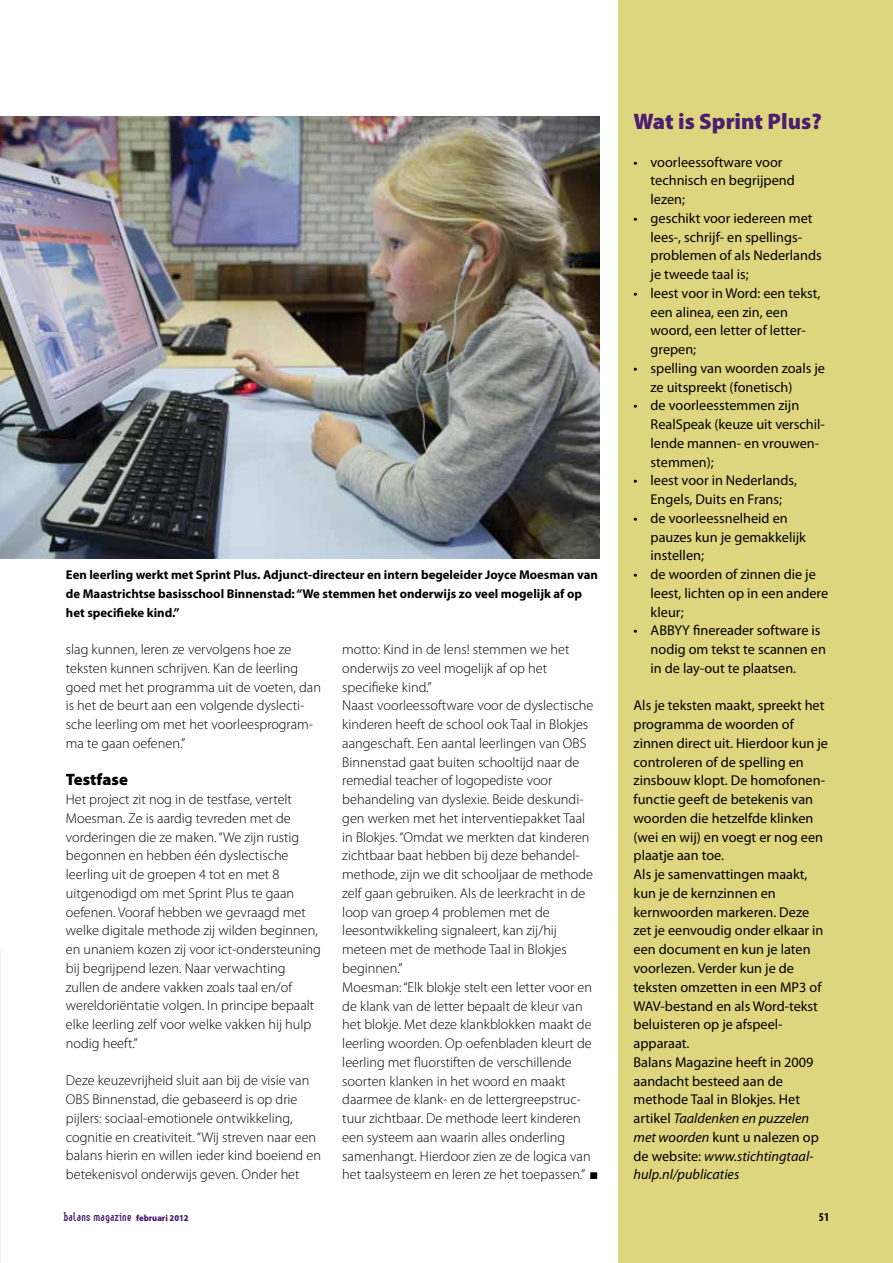
<style>
.page{position:relative;width:893px;height:1263px;background:#fff}
.page>*{position:absolute;margin:0;border:0;box-sizing:border-box;transform-origin:0 0}
.t1{font:900 22.5px "Myriad Pro";color:#4b1e70}
.t2{font:900 16.5px "Myriad Pro";color:#000}
.t3{font:300 14.25px/18.8px "Myriad Pro";color:#000}
.t4{font:14.25px/18.8px "Myriad Pro";color:#000}
.t5{font:700 12.75px/18.8px "Myriad Pro";color:#000}
.t6{font:700 12px "Linotype Method";letter-spacing:.025em;color:#4b1e70}
.t7{font:700 condensed 12px "Myriad Pro";color:#000}
.s1{font-style:italic}
.s2{font-family:"Myriad Pro";font-weight:900;font-stretch:semi-condensed;font-size:9px}
</style>
<div class="page">
<img style="left:0;top:117px;width:600px;height:441px">
<div style="left:619px;top:0;width:274px;height:1263px;background:#ded67f"></div>
<p class="t5" style="left:66px;top:566px;width:534px">Een leerling werkt met Sprint Plus. Adjunct-directeur en intern begeleider Joyce Moesman van de Maastrichtse basisschool Binnenstad: “We stemmen het onderwijs zo veel mogelijk af op het specifieke kind.”</p>
<p class="t3" style="left:66px;top:640px;width:257px">slag kunnen, leren ze vervolgens hoe ze teksten kunnen schrijven. Kan de leerling goed met het programma uit de voeten, dan is het de beurt aan een volgende dyslecti&shy;sche leerling om met het voorleesprogram&shy;ma te gaan oefenen.”</p>
<p class="t2" style="left:66px;top:770px;width:64px">Testfase</p>
<p class="t3" style="left:66px;top:790px;width:256px">Het project zit nog in de testfase, vertelt Moesman. Ze is aardig tevreden met de vorderingen die ze maken. “We zijn rustig begonnen en hebben één dyslectische leerling uit de groepen 4 tot en met 8 uitgenodigd om met Sprint Plus te gaan oefenen. Vooraf hebben we gevraagd met welke digitale methode zij wilden beginnen, en unaniem kozen zij voor ict-ondersteuning bij begrijpend lezen. Naar verwachting zullen de andere vakken zoals taal en/of wereldoriëntatie volgen. In principe bepaalt elke leerling zelf voor welke vakken hij hulp nodig heeft.”</p>
<p class="t3" style="left:66px;top:1071px;width:257px">Deze keuzevrijheid sluit aan bij de visie van OBS Binnenstad, die gebaseerd is op drie pijlers: sociaal-emotionele ontwikkeling, cognitie en creativiteit. “Wij streven naar een balans hierin en willen ieder kind boeiend en betekenisvol onderwijs geven. Onder het</p>
<p class="t3" style="left:342px;top:640px;width:257px">motto: Kind in de lens! stemmen we het onderwijs zo veel mogelijk af op het specifieke kind.”<br>Naast voorleessoftware voor de dyslectische kinderen heeft de school ook Taal in Blokjes aangeschaft. Een aantal leerlingen van OBS Binnenstad gaat buiten schooltijd naar de remedial teacher of logopediste voor behandeling van dyslexie. Beide deskundi&shy;gen werken met het interventiepakket Taal in Blokjes. “Omdat we merkten dat kinderen zichtbaar baat hebben bij deze behandel&shy;methode, zijn we dit schooljaar de methode zelf gaan gebruiken. Als de leerkracht in de loop van groep 4 problemen met de leesontwikkeling signaleert, kan zij/hij meteen met de methode Taal in Blokjes beginnen.”<br>Moesman: “Elk blokje stelt een letter voor en de klank van de letter bepaalt de kleur van het blokje. Met deze klankblokken maakt de leerling woorden. Op oefenbladen kleurt de leerling met fluorstiften de verschillende soorten klanken in het woord en maakt daarmee de klank- en de lettergreepstruc&shy;tuur zichtbaar. De methode leert kinderen een systeem aan waarin alles onderling samenhangt. Hierdoor zien ze de logica van het taalsysteem en leren ze het toepassen.” ■</p>
<h1 class="t1" style="left:634px;top:109px;width:190px">Wat is Sprint Plus?</h1>
<p class="t4" style="left:651px;top:153px;width:146px;text-indent:-17px">• voorleessoftware voor technisch en begrijpend lezen;</p>
<p class="t4" style="left:651px;top:209px;width:173px;text-indent:-17px">• geschikt voor iedereen met lees-, schrijf- en spellings&shy;problemen of als Nederlands je tweede taal is;</p>
<p class="t4" style="left:651px;top:284px;width:171px;text-indent:-17px">• leest voor in Word: een tekst, een alinea, een zin, een woord, een letter of letter&shy;grepen;</p>
<p class="t4" style="left:651px;top:359px;width:176px;text-indent:-17px">• spelling van woorden zoals je ze uitspreekt (fonetisch)</p>
<p class="t4" style="left:651px;top:396px;width:176px;text-indent:-17px">• de voorleesstemmen zijn<br>RealSpeak (keuze uit verschil&shy;lende mannen- en vrouwen&shy;stemmen);</p>
<p class="t4" style="left:634px;top:471px;width:165px;text-align:center">• leest voor in Nederlands,<br>Engels, Duits en Frans;</p>
<p class="t4" style="left:651px;top:509px;width:157px;text-indent:-17px">• de voorleessnelheid en pauzes kun je gemakkelijk instellen;</p>
<p class="t4" style="left:651px;top:565px;width:179px;text-indent:-17px">• de woorden of zinnen die je leest, lichten op in een andere kleur;</p>
<p class="t4" style="left:651px;top:621px;width:177px;text-indent:-17px">• ABBYY finereader software is nodig om tekst te scannen en in de lay-out te plaatsen.</p>
<p class="t4" style="left:634px;top:696px;width:196px">Als je teksten maakt, spreekt het programma de woorden of zinnen direct uit. Hierdoor kun je controleren of de spelling en zinsbouw klopt. De homofonen&shy;functie geeft de betekenis van woorden die hetzelfde klinken (wei en wij) en voegt er nog een plaatje aan toe.<br>Als je samenvattingen maakt, kun je de kernzinnen en kernwoorden markeren. Deze zet je eenvoudig onder elkaar in een document en kun je laten voorlezen. Verder kun je de teksten omzetten in een MP3 of<br>WAV-bestand en als Word-tekst beluisteren op je afspeel&shy;apparaat.<br>Balans Magazine heeft in 2009 aandacht besteed aan de methode Taal in Blokjes. Het artikel <span class="s1">Taaldenken en puzzelen met woorden</span> kunt u nalezen op de website: <span class="s1">www.stichtingtaal&shy;hulp.nl/publicaties</span></p>
<p class="t6" style="left:64px;top:1211px;width:126px">balans magazine <span class="s2">februari 2012</span></p>
<p class="t7" style="left:819px;top:1210px;width:12px">51</p>
</div>
